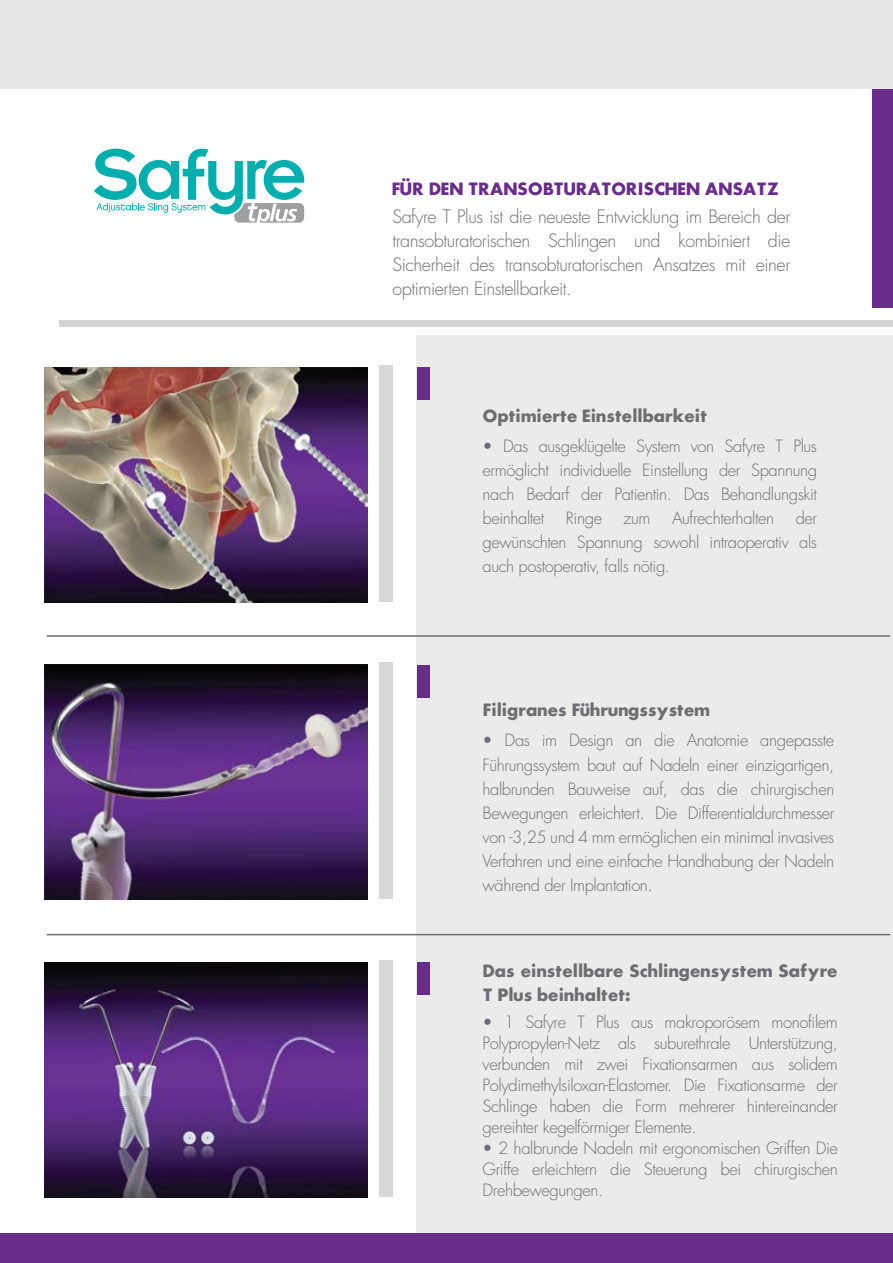
<style>
.page{position:relative;width:893px;height:1263px;background:#fff}
.page>*{position:absolute;margin:0;border:0;box-sizing:border-box;transform-origin:0 0}
.t1{font:300 18px/24px "Futura";letter-spacing:-.025em;color:#6d6e71;text-align:justify}
.t2{font:300 16.5px/24px "Futura";letter-spacing:-.025em;color:#6d6e71;text-align:justify}
.t3{font:700 16.5px/24px "Futura";letter-spacing:-.025em;color:#6d6e71}
.t4{font:700 16.5px "Futura";letter-spacing:-.015em;color:#672d89}
</style>
<div class="page">
<div style="left:417px;top:336px;width:476px;height:897px;background:#ebebec"></div>
<div style="left:0;top:0;width:893px;height:89px;background:#e6e7e8"></div>
<div style="left:0;top:1233px;width:893px;height:30px;background:#672d89"></div>
<div style="left:873px;top:89px;width:20px;height:219px;background:#672d89"></div>
<div style="left:379px;top:366px;width:13px;height:236px;background:#d5d7d8"></div>
<div style="left:379px;top:663px;width:13px;height:236px;background:#d5d7d8"></div>
<div style="left:379px;top:960px;width:13px;height:236px;background:#d5d7d8"></div>
<div style="left:417px;top:368px;width:12px;height:32px;background:#672d89"></div>
<div style="left:417px;top:665px;width:12px;height:32px;background:#672d89"></div>
<div style="left:417px;top:962px;width:12px;height:32px;background:#672d89"></div>
<hr style="left:47px;top:635px;width:843px;height:2px;background:#6d6e71">
<hr style="left:47px;top:934px;width:843px;height:1px;background:#6d6e71">
<img style="left:44px;top:368px;width:323px;height:235px">
<img style="left:44px;top:665px;width:323px;height:235px">
<img style="left:44px;top:962px;width:323px;height:235px">
<svg style="left:94px;top:149px;width:210px;height:74px"></svg>
<div style="left:60px;top:320px;width:833px;height:7px;background:#d1d3d4"></div>
<p class="t4" style="left:391px;top:178px;width:390px">FÜR DEN TRANSOBTURATORISCHEN ANSATZ</p>
<p class="t1" style="left:392px;top:205px;width:400px">Safyre T Plus ist die neueste Entwicklung im Bereich der transobturatorischen Schlingen und kombiniert die Sicherheit des transobturatorischen Ansatzes mit einer optimierten Einstellbarkeit.</p>
<p class="t3" style="left:483px;top:404px;width:226px">Optimierte Einstellbarkeit</p>
<p class="t2" style="left:483px;top:435px;width:336px">• Das ausgeklügelte System von Safyre T Plus ermöglicht individuelle Einstellung der Spannung nach Bedarf der Patientin. Das Behandlungskit beinhaltet</p>
<p class="t2" style="left:566px;top:507px;width:38px">Ringe</p>
<p class="t2" style="left:624px;top:507px;width:28px">zum</p>
<p class="t2" style="left:672px;top:507px;width:104px">Aufrechterhalten</p>
<p class="t2" style="left:483px;top:507px;width:336px;text-indent:313px">der gewünschten Spannung sowohl intraoperativ als auch postoperativ, falls nötig.</p>
<p class="t3" style="left:483px;top:698px;width:229px">Filigranes Führungssystem</p>
<p class="t2" style="left:483px;top:729px;width:353px">• Das im Design an die Anatomie angepasste Führungssystem baut auf Nadeln einer einzigartigen, halbrunden Bauweise auf, das die chirurgischen Bewegungen erleichtert. Die Differentialdurchmesser von -3,25 und 4 mm ermöglichen ein minimal invasives Verfahren und eine einfache Handhabung der Nadeln während der Implantation.</p>
<p class="t3" style="left:483px;top:958px;width:357px">Das einstellbare Schlingensystem Safyre<br>T Plus beinhaltet:</p>
<p class="t2" style="left:483px;top:1012px;width:357px;line-height:21px">• 1 Safyre T Plus aus makroporösem monofilem Polypropylen-Netz als suburethrale Unterstützung, verbunden mit zwei Fixationsarmen aus solidem Polydimethylsiloxan-Elastomer. Die Fixationsarme der Schlinge haben die Form mehrerer hintereinander gereihter kegelförmiger Elemente.</p>
<p class="t2" style="left:483px;top:1138px;width:357px;line-height:21px">• 2 halbrunde Nadeln mit ergonomischen Griffen Die Griffe erleichtern die Steuerung bei chirurgischen Drehbewegungen.</p>
</div>
